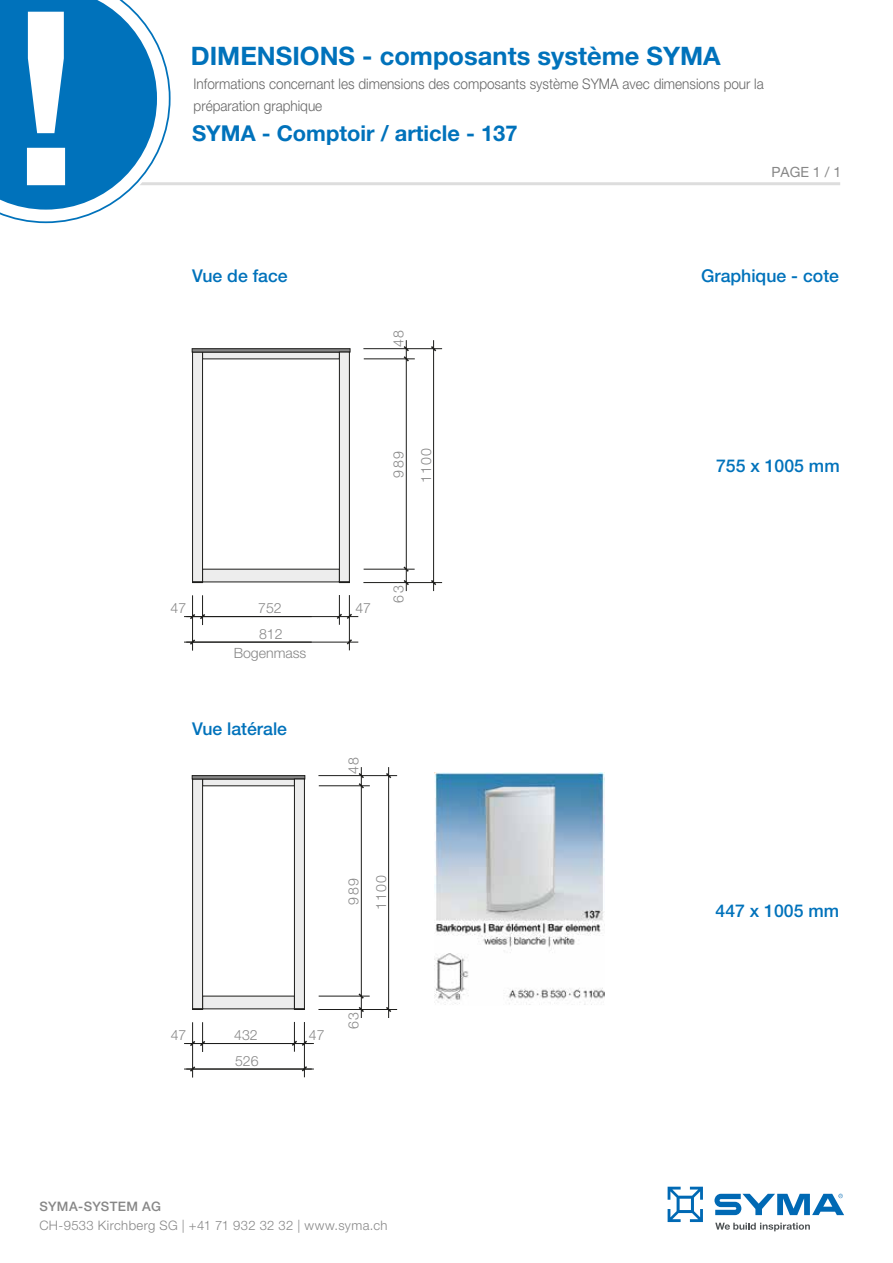
<style>
.page{position:relative;width:893px;height:1263px;background:#fff}
.page>*{position:absolute;margin:0;border:0;box-sizing:border-box;transform-origin:0 0}
.t1{font:700 243px "Helvetica Neue LT Std";color:#fff}
.t2{font:700 25.5px "Helvetica Neue LT Std";color:#0072bb}
.t3{font:700 21.9px "Helvetica Neue LT Std";color:#0072bb}
.t4{font:500 17.7px "Helvetica Neue LT Std";color:#0072bb}
.t5{font:300 14.7px/21.9px "Helvetica Neue LT Std";color:#676767;scale:.93 1}
.t6{font:300 14.1px/27.6px "Helvetica Neue LT Std";color:#878787;text-align:center}
.t7{font:14.1px "Helvetica Neue LT Std";color:#878787}
.t8{font:300 13.05px "Helvetica Neue LT Std";letter-spacing:.025em;color:#878787}
.t9{font:500 13.05px "Helvetica Neue LT Std";letter-spacing:.03em;color:#878787}
</style>
<div class="page">
<svg style="left:0;top:0;width:840px;height:223px"></svg>
<div style="left:202px;top:996px;width:93px;height:13px;background:#ededed"></div>
<div style="left:202px;top:779px;width:93px;height:7px;background:#ededed;border:1px solid #1d1d1b"></div>
<div style="left:192px;top:779px;width:11px;height:230px;background:#ededed;border:1px solid #1d1d1b"></div>
<hr style="left:192px;top:1022px;width:1px;height:55px;background:#1d1d1b">
<hr style="left:184px;top:1043px;width:130px;height:1px;background:#1d1d1b">
<hr style="left:184px;top:1069px;width:130px;height:1px;background:#1d1d1b">
<hr style="left:202px;top:1022px;width:1px;height:30px;background:#1d1d1b">
<hr style="left:294px;top:1022px;width:1px;height:30px;background:#1d1d1b">
<hr style="left:304px;top:1022px;width:1px;height:55px;background:#1d1d1b">
<svg style="left:188px;top:1039px;width:19px;height:9px"></svg>
<svg style="left:188px;top:1065px;width:9px;height:8px"></svg>
<svg style="left:290px;top:1039px;width:19px;height:8px"></svg>
<svg style="left:300px;top:1064px;width:9px;height:9px"></svg>
<hr style="left:318px;top:1009px;width:79px;height:1px;background:#1d1d1b">
<hr style="left:361px;top:767px;width:1px;height:251px;background:#1d1d1b">
<hr style="left:388px;top:767px;width:1px;height:251px;background:#1d1d1b">
<hr style="left:319px;top:996px;width:51px;height:1px;background:#1d1d1b">
<hr style="left:319px;top:785px;width:51px;height:1px;background:#1d1d1b">
<hr style="left:318px;top:775px;width:79px;height:1px;background:#1d1d1b">
<svg style="left:357px;top:992px;width:9px;height:22px"></svg>
<svg style="left:386px;top:1005px;width:6px;height:9px"></svg>
<svg style="left:357px;top:771px;width:9px;height:19px"></svg>
<svg style="left:384px;top:771px;width:9px;height:9px"></svg>
<svg style="left:192px;top:775px;width:113px;height:4px"></svg>
<div style="left:294px;top:779px;width:11px;height:230px;background:#ededed;border:1px solid #1d1d1b"></div>
<div style="left:202px;top:569px;width:138px;height:13px;background:#ededed"></div>
<div style="left:202px;top:352px;width:138px;height:7px;background:#ededed;border:1px solid #1d1d1b"></div>
<div style="left:192px;top:352px;width:11px;height:230px;background:#ededed;border:1px solid #1d1d1b"></div>
<hr style="left:192px;top:595px;width:1px;height:56px;background:#1d1d1b">
<hr style="left:184px;top:616px;width:174px;height:1px;background:#1d1d1b">
<hr style="left:184px;top:642px;width:174px;height:1px;background:#1d1d1b">
<hr style="left:202px;top:595px;width:1px;height:30px;background:#1d1d1b">
<hr style="left:339px;top:595px;width:1px;height:30px;background:#1d1d1b">
<hr style="left:349px;top:595px;width:1px;height:55px;background:#1d1d1b">
<svg style="left:188px;top:612px;width:19px;height:9px"></svg>
<svg style="left:188px;top:638px;width:9px;height:8px"></svg>
<svg style="left:335px;top:612px;width:19px;height:9px"></svg>
<svg style="left:345px;top:638px;width:9px;height:8px"></svg>
<hr style="left:363px;top:582px;width:79px;height:1px;background:#1d1d1b">
<hr style="left:406px;top:340px;width:1px;height:251px;background:#1d1d1b">
<hr style="left:433px;top:340px;width:1px;height:251px;background:#1d1d1b">
<hr style="left:364px;top:569px;width:51px;height:1px;background:#1d1d1b">
<hr style="left:364px;top:359px;width:51px;height:1px;background:#1d1d1b">
<hr style="left:363px;top:348px;width:79px;height:1px;background:#1d1d1b">
<svg style="left:402px;top:565px;width:9px;height:22px"></svg>
<svg style="left:429px;top:578px;width:9px;height:9px"></svg>
<svg style="left:402px;top:344px;width:9px;height:19px"></svg>
<svg style="left:429px;top:344px;width:9px;height:9px"></svg>
<svg style="left:192px;top:348px;width:158px;height:4px"></svg>
<div style="left:339px;top:352px;width:11px;height:230px;background:#ededed;border:1px solid #1d1d1b"></div>
<img style="left:435px;top:772px;width:169px;height:233px">
<svg style="left:668px;top:1187px;width:35px;height:35px"></svg>
<svg style="left:715px;top:1223px;width:95px;height:8px"></svg>
<svg style="left:714px;top:1194px;width:130px;height:21px"></svg>
<h1 class="t1" style="left:12px;top:-52px;width:69px">!</h1>
<h2 class="t2" style="left:191px;top:40px;width:531px">DIMENSIONS - composants système SYMA</h2>
<p class="t5" style="left:194px;top:73px;width:615px">Informations concernant les dimensions des composants système SYMA avec dimensions pour la préparation graphique</p>
<h3 class="t3" style="left:192px;top:119px;width:327px">SYMA - Comptoir / article - 137</h3>
<p class="t7" style="left:771px;top:164px;width:71px">PAGE 1 / 1</p>
<p class="t4" style="left:192px;top:265px;width:97px">Vue de face</p>
<p class="t4" style="left:701px;top:265px;width:139px">Graphique - cote</p>
<p class="t6" style="left:384px;top:347px;width:19px;rotate:-90deg">48</p>
<p class="t6" style="left:384px;top:483px;width:36px;rotate:-90deg">989<br>11 00</p>
<p class="t6" style="left:171px;top:594px;width:17px">47</p>
<p class="t6" style="left:258px;top:594px;width:25px">752</p>
<p class="t6" style="left:355px;top:594px;width:17px">47</p>
<p class="t6" style="left:259px;top:620px;width:25px">812</p>
<p class="t6" style="left:234px;top:638px;width:74px">Bogenmass</p>
<p class="t6" style="left:384px;top:602px;width:19px;rotate:-90deg">63</p>
<p class="t4" style="left:192px;top:718px;width:96px">Vue latérale</p>
<p class="t6" style="left:339px;top:774px;width:19px;rotate:-90deg">48</p>
<p class="t6" style="left:339px;top:909px;width:36px;rotate:-90deg">989<br>11 00</p>
<p class="t6" style="left:171px;top:1021px;width:17px">47</p>
<p class="t6" style="left:234px;top:1021px;width:25px">432</p>
<p class="t6" style="left:309px;top:1021px;width:17px">47</p>
<p class="t6" style="left:235px;top:1047px;width:25px">526</p>
<p class="t6" style="left:339px;top:1029px;width:19px;rotate:-90deg">63</p>
<p class="t4" style="left:716px;top:456px;width:125px">755 x 1005 mm</p>
<p class="t4" style="left:715px;top:900px;width:125px">447 x 1005 mm</p>
<p class="t9" style="left:39px;top:1198px;width:123px">SYMA-SYSTEM AG</p>
<p class="t8" style="left:39px;top:1217px;width:350px">CH-9533 Kirchberg SG | +41 71 932 32 32 | www.syma.ch</p>
</div>
